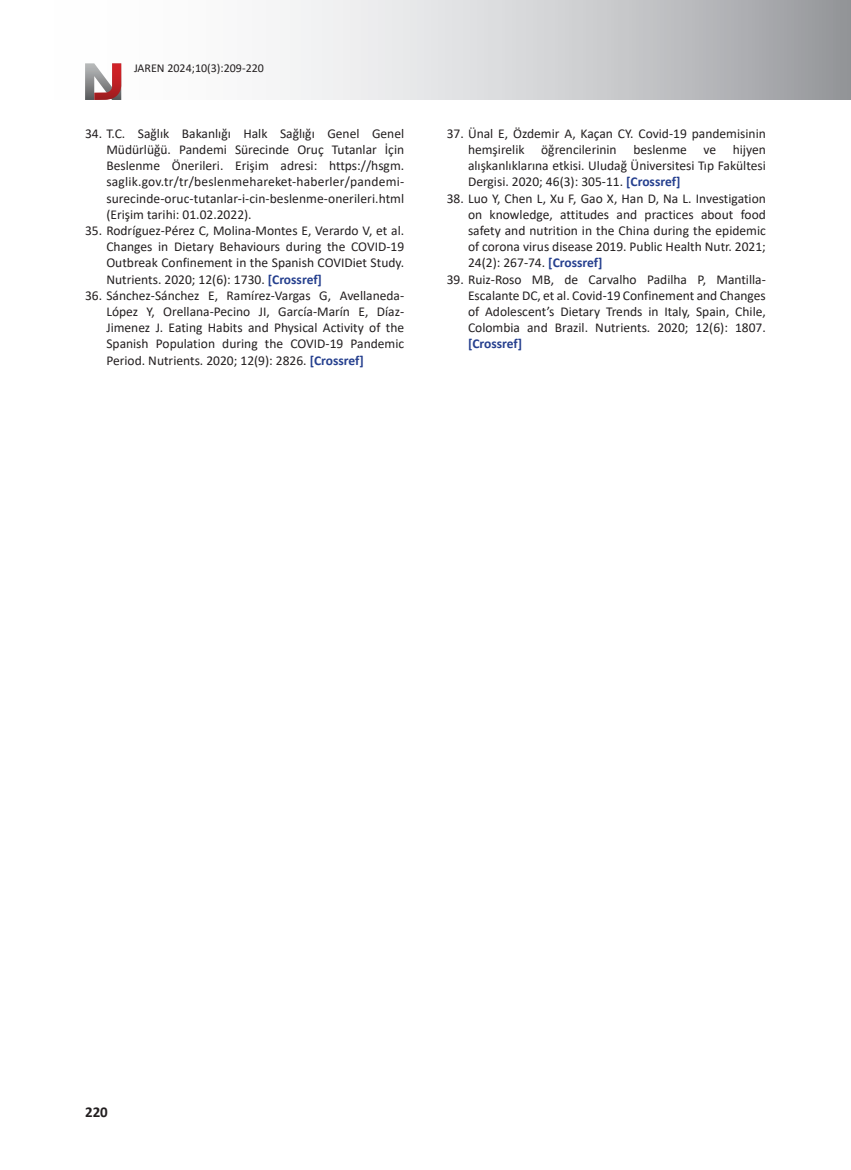
<style>
.page{position:relative;width:851px;height:1170px;background:#fff}
.page>*{position:absolute;margin:0;border:0;box-sizing:border-box;transform-origin:0 0}
.t1{font:700 15px "Calibri";color:#231f20}
.t2{font:13.5px/16.2px "Calibri";color:#231f20;text-align:justify}
.t3{font:12px "Calibri";color:#231f20}
.s1{font-weight:700;color:#253f8e}
</style>
<div class="page">
<svg style="left:121px;top:0;width:729px;height:100px"></svg>
<svg style="left:85px;top:63px;width:36px;height:37px"></svg>
<p class="t3" style="left:134px;top:60px;width:131px">JAREN 2024;10(3):209-220</p>
<p class="t2" style="left:106px;top:125px;width:299px;text-indent:-21px">34. T.C. Sağlık Bakanlığı Halk Sağlığı Genel Genel Müdürlüğü. Pandemi Sürecinde Oruç Tutanlar İçin Beslenme Önerileri. Erişim adresi: https://hsgm. saglik.gov.tr/tr/beslenmehareket-haberler/pandemi&shy;surecinde-oruc-tutanlar-i-cin-beslenme-onerileri.html (Erişim tarihi: 01.02.2022).</p>
<p class="t2" style="left:106px;top:222px;width:299px;text-indent:-21px">35. Rodríguez-Pérez C, Molina-Montes E, Verardo V, et al.<br>Changes in Dietary Behaviours during the COVID-19<br>Outbreak Confinement in the Spanish COVIDiet Study.<br>Nutrients. 2020; 12(6): 1730. <span class="s1">[Crossref]</span></p>
<p class="t2" style="left:106px;top:287px;width:299px;text-indent:-21px">36. Sánchez-Sánchez E, Ramírez-Vargas G, Avellaneda-López Y, Orellana-Pecino JI, García-Marín E, Díaz-Jimenez J. Eating Habits and Physical Activity of the Spanish Population during the COVID-19 Pandemic Period. Nutrients. 2020; 12(9): 2826. <span class="s1">[Crossref]</span></p>
<p class="t2" style="left:468px;top:125px;width:299px;text-indent:-21px">37. Ünal E, Özdemir A, Kaçan CY. Covid-19 pandemisinin hemşirelik öğrencilerinin beslenme ve hijyen alışkanlıklarına etkisi. Uludağ Üniversitesi Tıp Fakültesi Dergisi. 2020; 46(3): 305-11. <span class="s1">[Crossref]</span></p>
<p class="t2" style="left:468px;top:190px;width:299px;text-indent:-21px">38. Luo Y, Chen L, Xu F, Gao X, Han D, Na L. Investigation on knowledge, attitudes and practices about food safety and nutrition in the China during the epidemic of corona virus disease 2019. Public Health Nutr. 2021; 24(2): 267-74. <span class="s1">[Crossref]</span></p>
<p class="t2" style="left:468px;top:271px;width:299px;text-indent:-21px">39. Ruiz-Roso MB, de Carvalho Padilha P, Mantilla-Escalante DC, et al. Covid-19 Confinement and Changes of Adolescent’s Dietary Trends in Italy, Spain, Chile, Colombia and Brazil. Nutrients. 2020; 12(6): 1807. <span class="s1">[Crossref]</span></p>
<p class="t1" style="left:85px;top:1101px;width:24px">220</p>
</div>
